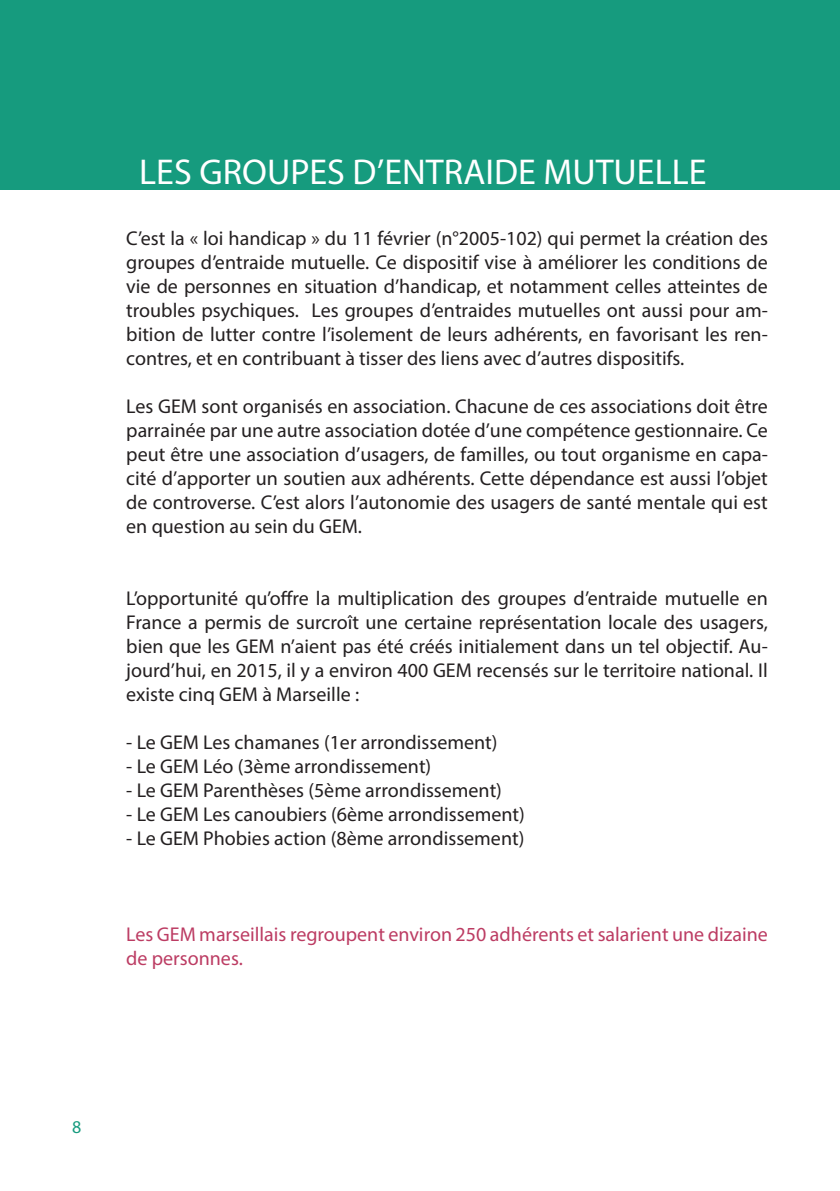
<style>
.page{position:relative;width:840px;height:1191px;background:#fff}
.page>*{position:absolute;margin:0;border:0;box-sizing:border-box;transform-origin:0 0}
.t1{font:36px "Myriad Pro";color:#fff}
.t2{font:20px/24px "Myriad Pro";color:#231f20;text-align:justify}
.t3{font:20px/24px "Myriad Pro";color:#bc3c63}
.t4{font:18px "Myriad Pro";color:#169b7e}
</style>
<div class="page">
<div style="left:0;top:0;width:839px;height:190px;background:#169b7e"></div>
<h1 class="t1" style="left:139px;top:150px;width:568px">LES GROUPES D’ENTRAIDE MUTUELLE</h1>
<p class="t2" style="left:126px;top:226px;width:642px">C’est la « loi handicap » du 11 février (n°2005-102) qui permet la création des groupes d’entraide mutuelle. Ce dispositif vise à améliorer les conditions de vie de personnes en situation d’handicap, et notamment celles atteintes de troubles psychiques. Les groupes d’entraides mutuelles ont aussi pour am&shy;bition de lutter contre l’isolement de leurs adhérents, en favorisant les ren&shy;contres, et en contribuant à tisser des liens avec d’autres dispositifs.</p>
<p class="t2" style="left:126px;top:394px;width:642px">Les GEM sont organisés en association. Chacune de ces associations doit être parrainée par une autre association dotée d’une compétence gestionnaire. Ce peut être une association d’usagers, de familles, ou tout organisme en capa&shy;cité d’apporter un soutien aux adhérents. Cette dépendance est aussi l’objet de controverse. C’est alors l’autonomie des usagers de santé mentale qui est en question au sein du GEM.</p>
<p class="t2" style="left:126px;top:586px;width:642px">L’opportunité qu’offre la multiplication des groupes d’entraide mutuelle en France a permis de surcroît une certaine représentation locale des usagers, bien que les GEM n’aient pas été créés initialement dans un tel objectif. Au&shy;jourd’hui, en 2015, il y a environ 400 GEM recensés sur le territoire national. Il existe cinq GEM à Marseille :</p>
<p class="t2" style="left:126px;top:730px;width:372px">- Le GEM Les chamanes (1er arrondissement)</p>
<p class="t2" style="left:126px;top:754px;width:306px">- Le GEM Léo (3ème arrondissement)</p>
<p class="t2" style="left:126px;top:778px;width:377px">- Le GEM Parenthèses (5ème arrondissement)</p>
<p class="t2" style="left:126px;top:802px;width:400px">- Le GEM Les canoubiers (6ème arrondissement)</p>
<p class="t2" style="left:126px;top:826px;width:399px">- Le GEM Phobies action (8ème arrondissement)</p>
<p class="t3" style="left:126px;top:922px;width:642px">Les GEM marseillais regroupent environ 250 adhérents et salarient une dizaine de personnes.</p>
<p class="t4" style="left:72px;top:1115px;width:11px">8</p>
</div>
